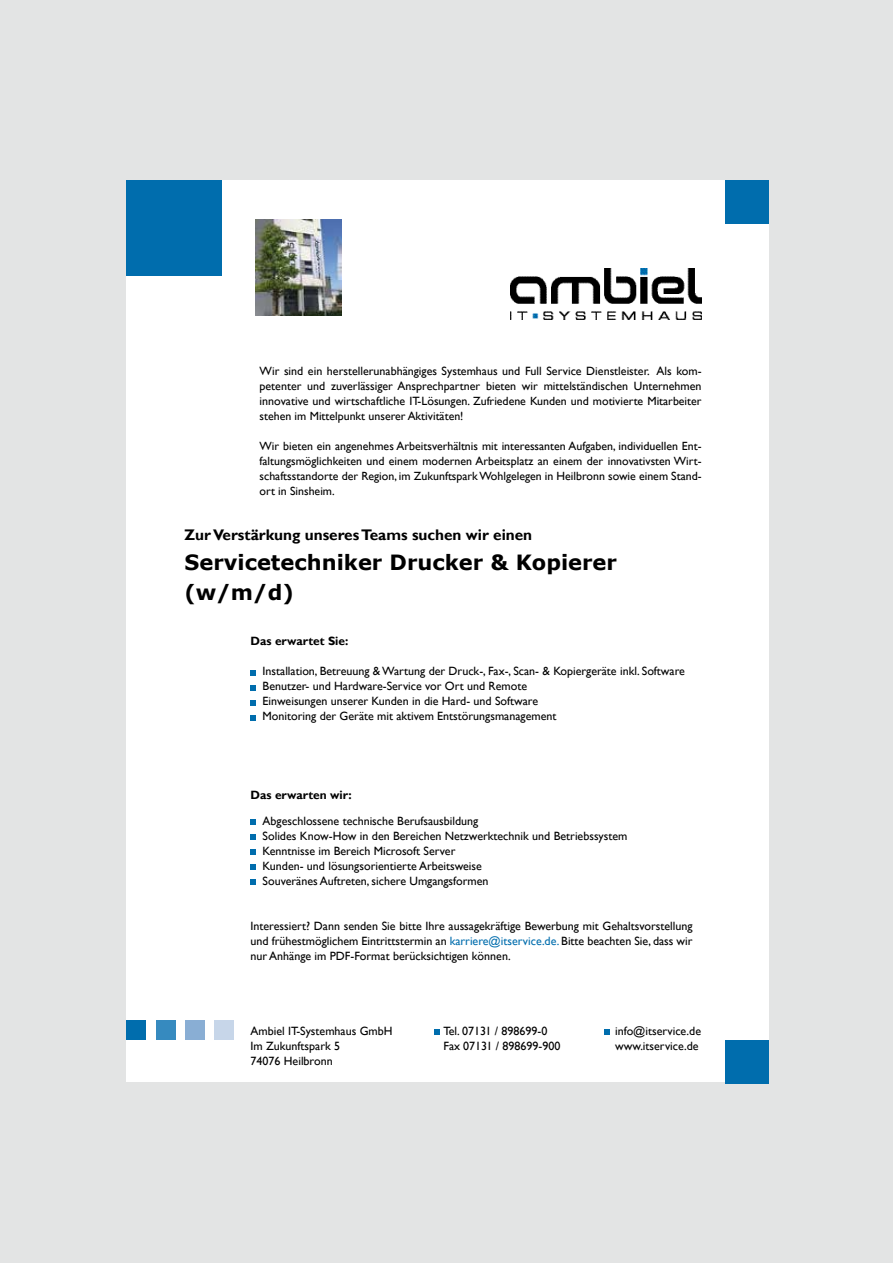
<style>
.page{position:relative;width:893px;height:1263px;background:#e3e4e4}
.page>*{position:absolute;margin:0;border:0;box-sizing:border-box;transform-origin:0 0}
.t1{font:700 21px/30px "Verdana";color:#000}
.t2{font:700 15.3px "Gill Sans";color:#000}
.t3{font:12px/15px "Gill Sans";color:#000}
.t4{font:700 12px "Gill Sans";color:#000}
.t5{font:11.85px/15px "Gill Sans";color:#000;text-align:justify}
.s1{font-size:11.85px}
.s2{color:#006dad}
</style>
<div class="page">
<div style="left:126px;top:180px;width:643px;height:902px;background:#fff"></div>
<div style="left:126px;top:180px;width:96px;height:96px;background:#006dad"></div>
<svg style="left:251px;top:670px;width:5px;height:6px"></svg>
<svg style="left:251px;top:685px;width:5px;height:6px"></svg>
<svg style="left:251px;top:700px;width:5px;height:6px"></svg>
<svg style="left:251px;top:715px;width:5px;height:6px"></svg>
<svg style="left:251px;top:820px;width:5px;height:5px"></svg>
<svg style="left:251px;top:835px;width:5px;height:5px"></svg>
<svg style="left:251px;top:850px;width:5px;height:5px"></svg>
<svg style="left:251px;top:865px;width:5px;height:5px"></svg>
<svg style="left:251px;top:880px;width:5px;height:5px"></svg>
<svg style="left:434px;top:1029px;width:6px;height:6px"></svg>
<div style="left:214px;top:1020px;width:20px;height:20px;background:#c7d6e9"></div>
<div style="left:185px;top:1020px;width:20px;height:20px;background:#89aed4"></div>
<div style="left:156px;top:1020px;width:20px;height:20px;background:#368abf"></div>
<div style="left:126px;top:1020px;width:20px;height:20px;background:#006dad"></div>
<img style="left:511px;top:269px;width:191px;height:51px">
<svg style="left:604px;top:1029px;width:6px;height:6px"></svg>
<div style="left:725px;top:180px;width:44px;height:43px;background:#006dad"></div>
<div style="left:725px;top:1040px;width:44px;height:43px;background:#006dad"></div>
<img style="left:255px;top:219px;width:86px;height:96px">
<p class="t3" style="left:260px;top:364px;width:444px;text-align:justify">Wir sind ein herstellerunabhängiges Systemhaus und Full Service Dienstleister. Als kom&shy;petenter und zuverlässiger Ansprechpartner bieten wir mittelständischen Unternehmen innovative und wirtschaftliche IT-Lösungen. <span class="s1">Zufriedene Kunden und motivierte Mitarbeiter</span></p>
<p class="t5" style="left:260px;top:409px;width:205px">stehen im Mittelpunkt unserer Aktivitäten!</p>
<p class="t5" style="left:260px;top:439px;width:443px">Wir bieten ein angenehmes Arbeitsverhältnis mit interessanten Aufgaben, individuellen Ent&shy;faltungsmöglichkeiten und einem modernen Arbeitsplatz an einem der innovativsten Wirt&shy;schaftsstandorte der Region, im Zukunftspark Wohlgelegen in Heilbronn sowie einem Stand&shy;ort in Sinsheim.</p>
<p class="t2" style="left:185px;top:526px;width:349px">Zur Verstärkung unseres Teams suchen wir einen</p>
<h1 class="t1" style="left:185px;top:547px;width:434px">Servicetechniker Drucker &amp; Kopierer (w/m/d)</h1>
<p class="t4" style="left:251px;top:634px;width:99px">Das erwartet Sie:</p>
<p class="t3" style="left:263px;top:664px;width:424px">Installation, Betreuung &amp; Wartung der Druck-, Fax-, Scan- &amp; Kopiergeräte inkl. Software Benutzer- und Hardware-Service vor Ort und Remote<br>Einweisungen unserer Kunden in die Hard- und Software<br>Monitoring der Geräte mit aktivem Entstörungsmanagement</p>
<p class="t4" style="left:251px;top:788px;width:103px">Das erwarten wir:</p>
<p class="t3" style="left:263px;top:814px;width:366px">Abgeschlossene technische Berufsausbildung<br>Solides Know-How in den Bereichen Netzwerktechnik und Betriebssystem Kenntnisse im Bereich Microsoft Server<br>Kunden- und lösungsorientierte Arbeitsweise<br>Souveränes Auftreten, sichere Umgangsformen</p>
<p class="t3" style="left:251px;top:919px;width:444px;text-align:justify">Interessiert? Dann senden Sie bitte Ihre aussagekräftige Bewerbung mit Gehaltsvorstellung und frühestmöglichem Eintrittstermin an <span class="s2">karriere@itservice.de.</span> Bitte beachten Sie, dass wir nur Anhänge im PDF-Format berücksichtigen können.</p>
<p class="t3" style="left:251px;top:1024px;width:144px">Ambiel IT-Systemhaus GmbH<br>Im Zukunftspark 5<br>74076 Heilbronn</p>
<p class="t3" style="left:443px;top:1024px;width:118px">Tel. 07131 / 898699-0<br>Fax 07131 / 898699-900</p>
<p class="t3" style="left:615px;top:1024px;width:87px">info@itservice.de www.itservice.de</p>
</div>
